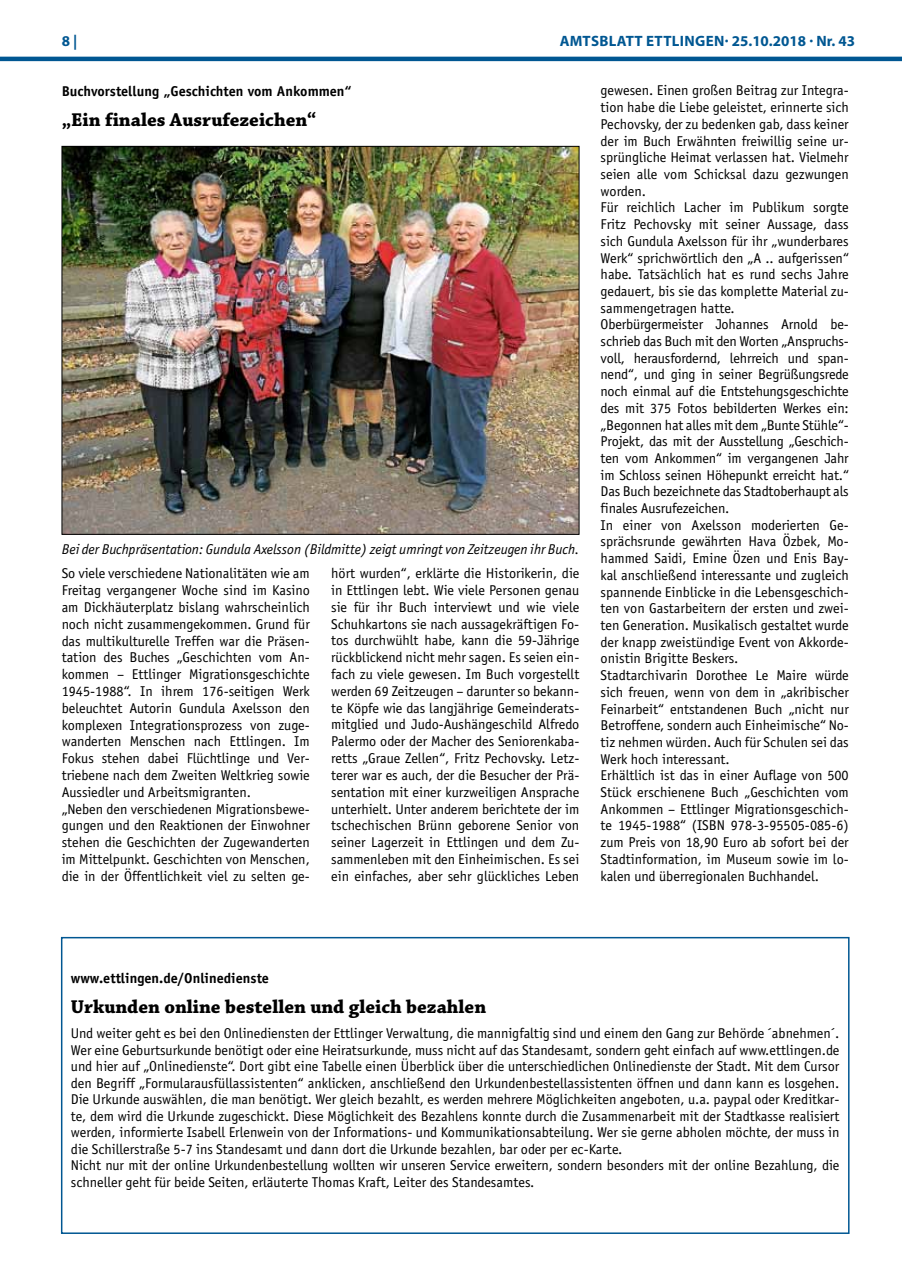
<style>
.page{position:relative;width:902px;height:1280px;background:#fff}
.page>*{position:absolute;margin:0;border:0;box-sizing:border-box;transform-origin:0 0}
.t1{font:700 19.5px "Chaparral Pro";color:#000}
.t2{font:700 15px "Myriad Pro";letter-spacing:.02em;color:#005792}
.t3{font:14.25px/16.6px "Officina Sans";color:#000}
.t4{font:italic 14.25px "Officina Sans";color:#000}
.t5{font:700 14.25px "Officina Sans";color:#000}
</style>
<div class="page">
<hr style="left:0;top:57px;width:901px;height:4px;background:#005792">
<img style="left:64px;top:148px;width:513px;height:385px">
<div style="left:61px;top:937px;width:788px;height:297px;border:2px solid #005792"></div>
<p class="t2" style="left:62px;top:31px;width:17px">8 |</p>
<p class="t2" style="left:559px;top:31px;width:297px">AMTSBLATT ETTLINGEN· 25.10.2018 · NR. 43</p>
<p class="t5" style="left:62px;top:83px;width:291px">Buchvorstellung „Geschichten vom Ankommen“</p>
<h1 class="t1" style="left:62px;top:108px;width:256px">„Ein finales Ausrufezeichen“</h1>
<p class="t3" style="left:600px;top:82px;width:250px">gewesen. Einen großen Beitrag zur Integra&shy;tion habe die Liebe geleistet, erinnerte sich Pechovsky, der zu bedenken gab, dass keiner der im Buch Erwähnten freiwillig seine ur&shy;sprüngliche Heimat verlassen hat. Vielmehr seien alle vom Schicksal dazu gezwungen worden.<br>Für reichlich Lacher im Publikum sorgte Fritz Pechovsky mit seiner Aussage, dass sich Gundula Axelsson für ihr „wunderbares Werk“ sprichwörtlich den „A .. aufgerissen“ habe. Tatsächlich hat es rund sechs Jahre gedauert, bis sie das komplette Material zu&shy;sammengetragen hatte.<br>Oberbürgermeister Johannes Arnold be&shy;schrieb das Buch mit den Worten „Anspruchs&shy;voll, herausfordernd, lehrreich und span&shy;nend“, und ging in seiner Begrüßungsrede noch einmal auf die Entstehungsgeschichte des mit 375 Fotos bebilderten Werkes ein: „Begonnen hat alles mit dem „Bunte Stühle“- Projekt, das mit der Ausstellung „Geschich&shy;ten vom Ankommen“ im vergangenen Jahr im Schloss seinen Höhepunkt erreicht hat.“ Das Buch bezeichnete das Stadtoberhaupt als finales Ausrufezeichen.<br>In einer von Axelsson moderierten Ge&shy;sprächsrunde gewährten Hava Özbek, Mo&shy;hammed Saidi, Emine Özen und Enis Bay&shy;kal anschließend interessante und zugleich spannende Einblicke in die Lebensgeschich&shy;ten von Gastarbeitern der ersten und zwei&shy;ten Generation. Musikalisch gestaltet wurde der knapp zweistündige Event von Akkorde&shy;onistin Brigitte Beskers.<br>Stadtarchivarin Dorothee Le Maire würde sich freuen, wenn von dem in „akribischer Feinarbeit“ entstandenen Buch „nicht nur Betroffene, sondern auch Einheimische“ No&shy;tiz nehmen würden. Auch für Schulen sei das Werk hoch interessant.<br>Erhältlich ist das in einer Auflage von 500<br>Stück erschienene Buch „Geschichten vom Ankommen – Ettlinger Migrationsgeschich&shy;te 1945-1988“ (ISBN 978-3-95505-085-6) zum Preis von 18,90 Euro ab sofort bei der Stadtinformation, im Museum sowie im lo&shy;kalen und überregionalen Buchhandel.</p>
<p class="t4" style="left:62px;top:540px;width:519px">Bei der Buchpräsentation: Gundula Axelsson (Bildmitte) zeigt umringt von Zeitzeugen ihr Buch.</p>
<p class="t3" style="left:62px;top:565px;width:250px">So viele verschiedene Nationalitäten wie am Freitag vergangener Woche sind im Kasino am Dickhäuterplatz bislang wahrscheinlich noch nicht zusammengekommen. Grund für das multikulturelle Treffen war die Präsen&shy;tation des Buches „Geschichten vom An&shy;kommen – Ettlinger Migrationsgeschichte 1945-1988“. In ihrem 176-seitigen Werk beleuchtet Autorin Gundula Axelsson den komplexen Integrationsprozess von zuge&shy;wanderten Menschen nach Ettlingen. Im Fokus stehen dabei Flüchtlinge und Ver&shy;triebene nach dem Zweiten Weltkrieg sowie Aussiedler und Arbeitsmigranten.<br>„Neben den verschiedenen Migrationsbewe&shy;gungen und den Reaktionen der Einwohner stehen die Geschichten der Zugewanderten im Mittelpunkt. Geschichten von Menschen, die in der Öffentlichkeit viel zu selten ge-</p>
<p class="t3" style="left:331px;top:565px;width:250px;text-align:justify">hört wurden“, erklärte die Historikerin, die in Ettlingen lebt. Wie viele Personen genau sie für ihr Buch interviewt und wie viele Schuhkartons sie nach aussagekräftigen Fo&shy;tos durchwühlt habe, kann die 59-Jährige rückblickend nicht mehr sagen. Es seien ein&shy;fach zu viele gewesen. Im Buch vorgestellt werden 69 Zeitzeugen – darunter so bekann&shy;te Köpfe wie das langjährige Gemeinderats&shy;mitglied und Judo-Aushängeschild Alfredo Palermo oder der Macher des Seniorenkaba&shy;retts „Graue Zellen“, Fritz Pechovsky. Letz&shy;terer war es auch, der die Besucher der Prä&shy;sentation mit einer kurzweiligen Ansprache unterhielt. Unter anderem berichtete der im tschechischen Brünn geborene Senior von seiner Lagerzeit in Ettlingen und dem Zu&shy;sammenleben mit den Einheimischen. Es sei ein einfaches, aber sehr glückliches Leben</p>
<p class="t5" style="left:71px;top:969px;width:199px">www.ettlingen.de/Onlinedienste</p>
<h1 class="t1" style="left:71px;top:995px;width:416px">Urkunden online bestellen und gleich bezahlen</h1>
<p class="t3" style="left:71px;top:1025px;width:770px">Und weiter geht es bei den Onlinediensten der Ettlinger Verwaltung, die mannigfaltig sind und einem den Gang zur Behörde ´abnehmen´.<br>Wer eine Geburtsurkunde benötigt oder eine Heiratsurkunde, muss nicht auf das Standesamt, sondern geht einfach auf www.ettlingen.de und hier auf „Onlinedienste“. Dort gibt eine Tabelle einen Überblick über die unterschiedlichen Onlinedienste der Stadt. Mit dem Cursor den Begriff „Formularausfüllassistenten“ anklicken, anschließend den Urkundenbestellassistenten öffnen und dann kann es losgehen.<br>Die Urkunde auswählen, die man benötigt. Wer gleich bezahlt, es werden mehrere Möglichkeiten angeboten, u.a. paypal oder Kreditkar&shy;te, dem wird die Urkunde zugeschickt. Diese Möglichkeit des Bezahlens konnte durch die Zusammenarbeit mit der Stadtkasse realisiert werden, informierte Isabell Erlenwein von der Informations- und Kommunikationsabteilung. Wer sie gerne abholen möchte, der muss in die Schillerstraße 5-7 ins Standesamt und dann dort die Urkunde bezahlen, bar oder per ec-Karte.<br>Nicht nur mit der online Urkundenbestellung wollten wir unseren Service erweitern, sondern besonders mit der online Bezahlung, die schneller geht für beide Seiten, erläuterte Thomas Kraft, Leiter des Standesamtes.</p>
</div>
